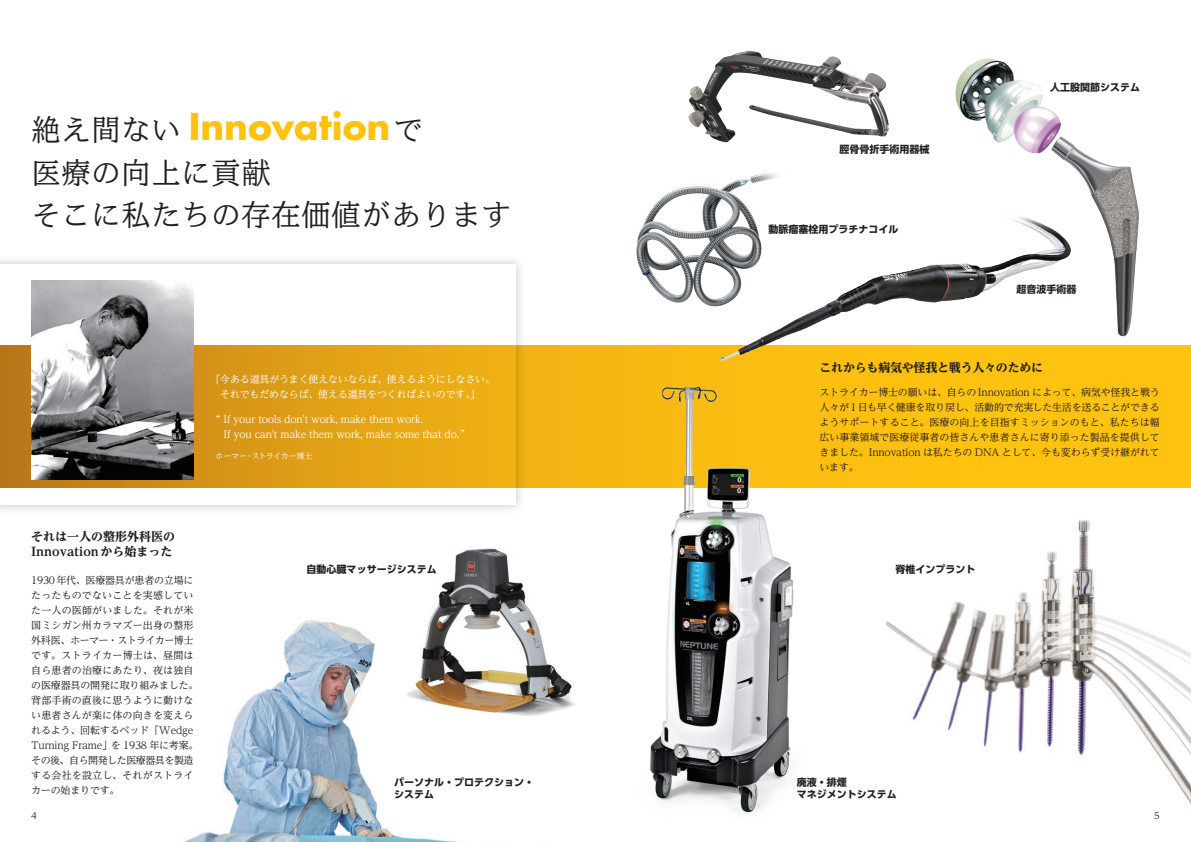
<style>
.page{position:relative;width:1191px;height:842px;background:#fff}
.page>*{position:absolute;margin:0;border:0;box-sizing:border-box;transform-origin:0 0}
.t1{font:700 36px "Futura For Stryker";color:#fec210}
.t2{font:30px/42px "Ro NOW Std MM";color:#231f20}
.t3{font:800 12px/15px "UD Reimin Pro";color:#231f20}
.t4{font:800 12px "UD Reimin Pro";letter-spacing:-.02em;color:#231f20}
.t5{font:10px/15px "UD Reimin Pro";letter-spacing:.015em;color:#231f20}
.t6{font:10px/15px "UD Reimin Pro";letter-spacing:-.015em;color:#231f20;text-align:justify}
.t7{font:10px/15px "UD Reimin Pro";letter-spacing:-.02em;color:#fff;text-align:center}
.t8{font:700 10px/12px "UD Shin Go Pro";color:#231f20}
.t9{font:9px "UD Reimin Pro";color:#231f20}
.t10{font:8px "UD Reimin Pro";letter-spacing:-.02em;color:#fff}
.s1{font-family:"Ro NOW Std MM";font-weight:400;font-size:30px;color:#231f20}
</style>
<div class="page">
<div style="left:0;top:346px;width:1191px;height:142px;background:linear-gradient(to bottom,#fabd11,#fcbf11)"></div>
<div style="left:0;top:253px;width:526px;height:262px;background:#231f20;opacity:.25"></div>
<svg style="left:0;top:264px;width:516px;height:241px"></svg>
<img style="left:688px;top:51px;width:201px;height:92px">
<img style="left:885px;top:520px;width:306px;height:285px">
<img style="left:184px;top:620px;width:276px;height:222px">
<img style="left:397px;top:548px;width:178px;height:175px">
<img style="left:31px;top:281px;width:163px;height:198px">
<img style="left:629px;top:374px;width:181px;height:440px">
<img style="left:636px;top:172px;width:141px;height:132px">
<img style="left:955px;top:59px;width:184px;height:278px">
<img style="left:706px;top:215px;width:372px;height:152px">
<h1 class="t1" style="left:31px;top:103px;width:394px"><span class="s1">絶え間ない</span> Innovation<span class="s1">で</span></h1>
<h2 class="t2" style="left:31px;top:152px;width:481px">医療の向上に貢献<br>そこに私たちの存在価値があります</h2>
<p class="t7" style="left:210px;top:371px;width:286px">「今ある道具がうまく使えないならば、使えるようにしなさい。それでもだめならば、使える道具をつくればよいのです。」</p>
<p class="t7" style="left:223px;top:411px;width:248px;text-align:left;text-indent:-13px">“ If your tools don't work, make them work.<br>If you can't make them work, make some that do. ”</p>
<p class="t10" style="left:215px;top:449px;width:98px">ホーマー・ストライカー博士</p>
<p class="t8" style="left:839px;top:143px;width:91px">脛骨骨折手術用器械</p>
<p class="t8" style="left:768px;top:223px;width:131px">動脈瘤塞栓用プラチナコイル</p>
<p class="t8" style="left:1050px;top:81px;width:91px">人工股関節システム</p>
<p class="t8" style="left:1016px;top:283px;width:61px">超音波手術器</p>
<p class="t4" style="left:819px;top:358px;width:225px">これからも病気や怪我と戦う人々のために</p>
<p class="t6" style="left:819px;top:384px;width:342px">ストライカー博士の願いは、自らの Innovation によって、病気や怪我と戦う人々が1日も早く健康を取り戻し、活動的で充実した生活を送ることができるようサポートすること。医療の向上を目指すミッションのもと、私たちは幅広い事業領域で医療従事者の皆さんや患者さんに寄り添った製品を提供してきました。Innovation は私たちの DNA として、今も変わらず受け継がれています。</p>
<p class="t3" style="left:31px;top:529px;width:146px">それは一人の整形外科医の<br>Innovationから始まった</p>
<p class="t5" style="left:31px;top:572px;width:169px">1930年代、医療器具が患者の立場にたったものでないことを実感していた一人の医師がいました。それが米国ミシガン州カラマズー出身の整形外科医、ホーマー・ストライカー博士です。ストライカー博士は、昼間は自ら患者の治療にあたり、夜は独自の医療器具の開発に取り組みました。背部手術の直後に思うように動けない患者さんが楽に体の向きを変えられるよう、回転するベッド「Wedge<br>Turning Frame」を 1938 年に考案。その後、自ら開発した医療器具を製造する会社を設立し、それがストライカーの始まりです。</p>
<p class="t9" style="left:31px;top:808px;width:7px">4</p>
<p class="t9" style="left:1154px;top:808px;width:7px">5</p>
<p class="t8" style="left:895px;top:563px;width:81px">脊椎インプラント</p>
<p class="t8" style="left:307px;top:563px;width:131px">自動心臓マッサージシステム</p>
<p class="t8" style="left:394px;top:775px;width:141px">パーソナル・プロテクション・システム</p>
<p class="t8" style="left:797px;top:775px;width:101px">廃液・排煙<br>マネジメントシステム</p>
</div>
